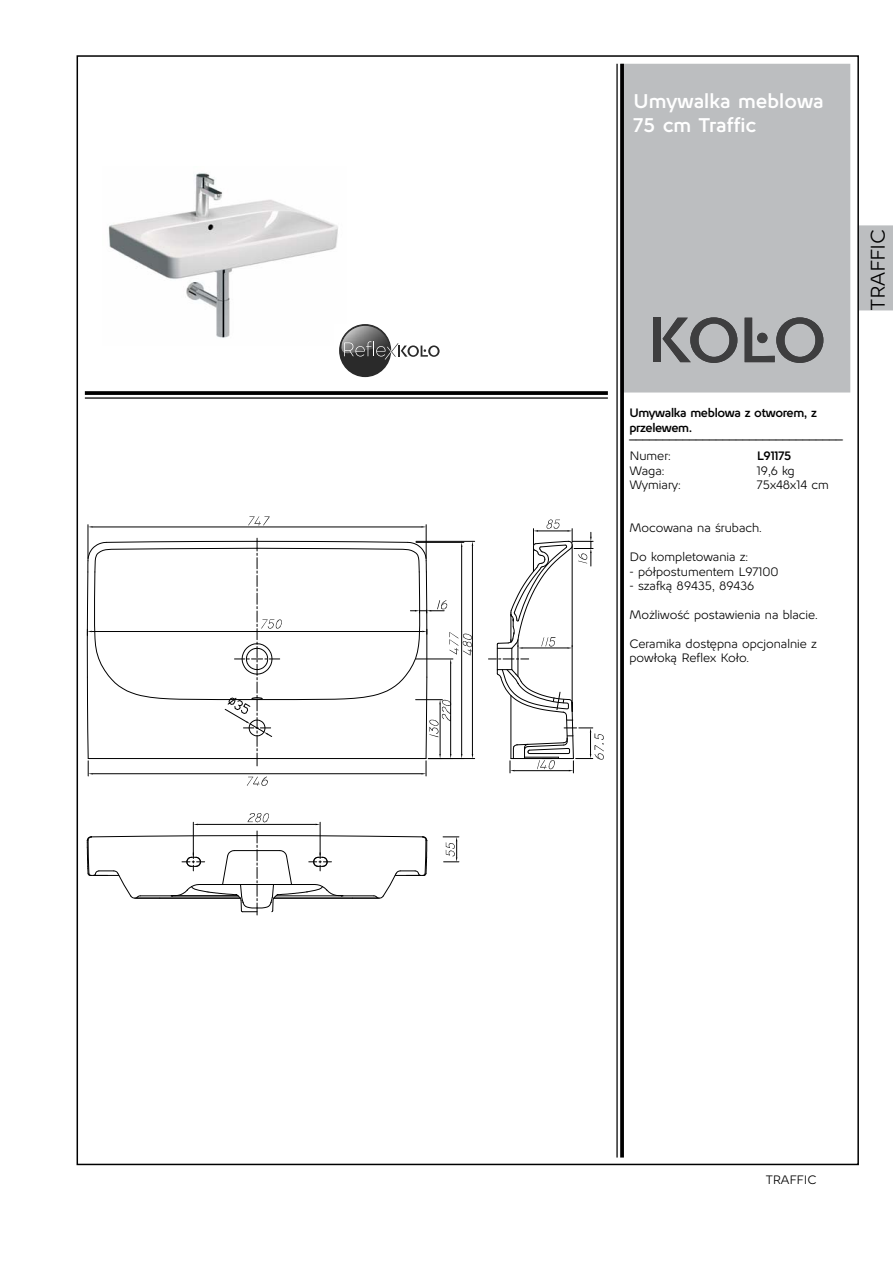
<style>
.page{position:relative;width:893px;height:1263px;background:#fff}
.page>*{position:absolute;margin:0;border:0;box-sizing:border-box;transform-origin:0 0}
.t1{font:700 19.5px/23.4px "Kolo";color:#fff}
.t2{font:19.5px "Kolo";letter-spacing:-.01em;color:#000}
.t3{font:12px/14.4px "Kolo";color:#000}
.t4{font:700 12px/14.4px "Kolo";letter-spacing:-.03em;color:#000}
.t5{font:12px "Arial";color:#000}
</style>
<div class="page">
<div style="left:621px;top:64px;width:229px;height:328px;background:#bcbec0"></div>
<svg style="left:85px;top:391px;width:523px;height:4px;background:#0f0f0f"></svg>
<hr style="left:85px;top:397px;width:523px;height:2px;background:#000">
<hr style="left:616px;top:64px;width:2px;height:1093px;background:#000">
<svg style="left:620px;top:64px;width:4px;height:1093px;background:#0e0e0e"></svg>
<div style="left:859px;top:225px;width:34px;height:85px;background:#bcbec0"></div>
<img style="left:108px;top:172px;width:230px;height:166px">
<svg style="left:336px;top:324px;width:104px;height:53px"></svg>
<svg style="left:662px;top:317px;width:75px;height:46px"></svg>
<div style="left:653px;top:318px;width:7px;height:44px;background:#3e3e3f"></div>
<svg style="left:745px;top:317px;width:78px;height:46px"></svg>
<hr style="left:428px;top:758px;width:47px;height:1px;background:#000">
<hr style="left:416px;top:541px;width:59px;height:1px;background:#000">
<hr style="left:88px;top:525px;width:1px;height:33px;background:#000">
<hr style="left:426px;top:525px;width:1px;height:33px;background:#000">
<hr style="left:93px;top:527px;width:329px;height:1px;background:#000">
<svg style="left:248px;top:516px;width:22px;height:9px"></svg>
<svg style="left:87px;top:831px;width:341px;height:84px"></svg>
<hr style="left:320px;top:822px;width:1px;height:33px;background:#000">
<hr style="left:193px;top:822px;width:1px;height:33px;background:#000">
<hr style="left:198px;top:824px;width:118px;height:1px;background:#000">
<svg style="left:247px;top:813px;width:22px;height:9px"></svg>
<svg style="left:488px;top:519px;width:116px;height:254px"></svg>
<svg style="left:443px;top:837px;width:16px;height:25px"></svg>
<svg style="left:87px;top:538px;width:386px;height:248px"></svg>
<h1 class="t1" style="left:634px;top:90px;width:192px">Umywalka meblowa<br>75 cm Traffic</h1>
<h1 class="t2" style="left:864px;top:309px;width:82px;rotate:-90deg">TRAFFIC</h1>
<p class="t4" style="left:629px;top:406px;width:189px">Umywalka meblowa z otworem, z przelewem.</p>
<p class="t5" style="left:629px;top:425px;width:215px">________________________________</p>
<p class="t3" style="left:629px;top:449px;width:43px">Numer:</p>
<p class="t4" style="left:757px;top:449px;width:36px">L91175</p>
<p class="t3" style="left:629px;top:463px;width:37px">Waga:</p>
<p class="t3" style="left:757px;top:463px;width:39px">19,6 kg</p>
<p class="t3" style="left:629px;top:478px;width:53px">Wymiary:</p>
<p class="t3" style="left:757px;top:478px;width:73px">75x48x14 cm</p>
<p class="t3" style="left:629px;top:521px;width:134px">Mocowana na śrubach.</p>
<p class="t3" style="left:629px;top:550px;width:121px">Do kompletowania z:</p>
<p class="t3" style="left:629px;top:564px;width:151px">- półpostumentem L97100</p>
<p class="t3" style="left:629px;top:578px;width:127px">- szafką 89435, 89436</p>
<p class="t3" style="left:629px;top:607px;width:190px">Możliwość postawienia na blacie.</p>
<p class="t3" style="left:629px;top:636px;width:189px">Ceramika dostępna opcjonalnie z powłoką Reflex Koło.</p>
<p class="t3" style="left:766px;top:1172px;width:52px">TRAFFIC</p>
</div>
